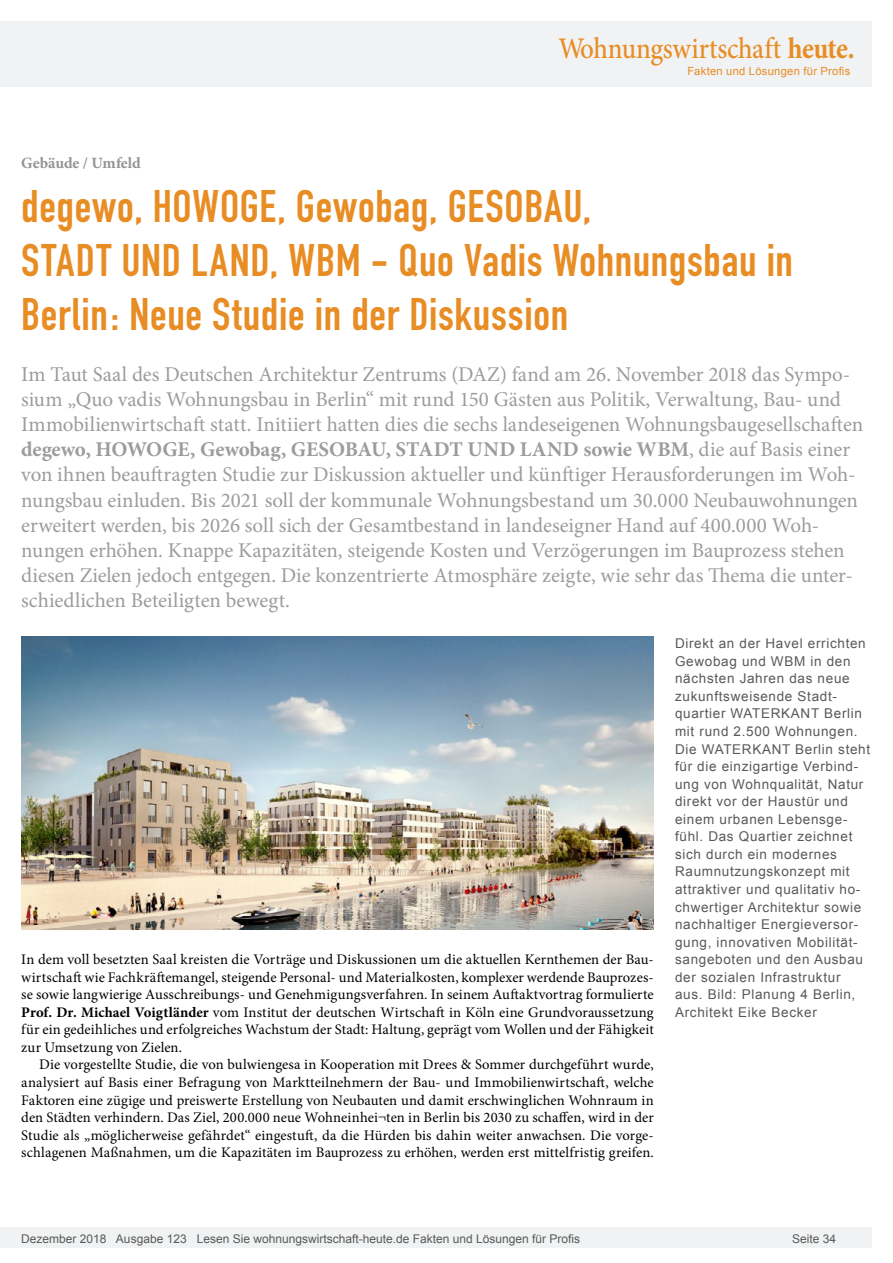
<style>
.page{position:relative;width:893px;height:1263px;background:#fff}
.page>*{position:absolute;margin:0;border:0;box-sizing:border-box;transform-origin:0 0}
.t1{font:45px/54px "DIN Engschrift";letter-spacing:.015em;color:#e88c24}
.t2{font:500 30px "Minion Pro";letter-spacing:-.01em;color:#e88c24;scale:.9 1}
.t3{font:21px/25.2px "Minion Pro";letter-spacing:-.005em;color:#9c9c9c}
.t4{font:700 15.75px "Minion Pro";letter-spacing:-.005em;color:#939393}
.t5{font:14.7px/17.5px "Minion Pro";letter-spacing:.005em;color:#000;text-align:justify}
.t6{font:13.5px/17.5px "Arial";letter-spacing:.05em;color:#595959}
.t7{font:12px "Arial";color:#595959}
.t8{font:11.25px "Arial";letter-spacing:.025em;color:#e88c24}
.s1{font-weight:700}
</style>
<div class="page">
<div style="left:0;top:1227px;width:872px;height:20px;background:#f1f2f3"></div>
<div style="left:0;top:21px;width:872px;height:66px;background:#f1f2f3"></div>
<img style="left:21px;top:637px;width:633px;height:292px">
<h2 class="t2" style="left:558px;top:28px;width:331px">Wohnungswirtschaft <span class="s1">heute.</span></h2>
<p class="t8" style="left:687px;top:63px;width:165px">Fakten und Lösungen für Profis</p>
<p class="t4" style="left:21px;top:152px;width:121px">Gebäude / Umfeld</p>
<h1 class="t1" style="left:21px;top:180px;width:773px">degewo, HOWOGE, Gewobag, GESOBAU,<br>STADT UND LAND, WBM - Quo Vadis Wohnungsbau in<br>Berlin: Neue Studie in der Diskussion</h1>
<p class="t3" style="left:21px;top:361px;width:844px">Im Taut Saal des Deutschen Architektur Zentrums (DAZ) fand am 26. November 2018 das Sympo&shy;sium „Quo vadis Wohnungsbau in Berlin“ mit rund 150 Gästen aus Politik, Verwaltung, Bau- und Immobilienwirtschaft statt. Initiiert hatten dies die sechs landeseigenen Wohnungsbaugesellschaften <span class="s1">degewo, HOWOGE, Gewobag, GESOBAU, STADT UND LAND sowie WBM</span>, die auf Basis einer von ihnen beauftragten Studie zur Diskussion aktueller und künftiger Herausforderungen im Woh&shy;nungsbau einluden. Bis 2021 soll der kommunale Wohnungsbestand um 30.000 Neubauwohnungen erweitert werden, bis 2026 soll sich der Gesamtbestand in landeseigner Hand auf 400.000 Woh&shy;nungen erhöhen. Knappe Kapazitäten, steigende Kosten und Verzögerungen im Bauprozess stehen diesen Zielen jedoch entgegen. Die konzentrierte Atmosphäre zeigte, wie sehr das Thema die unter&shy;schiedlichen Beteiligten bewegt.</p>
<p class="t5" style="left:21px;top:951px;width:634px">In dem voll besetzten Saal kreisten die Vorträge und Diskussionen um die aktuellen Kernthemen der Bau&shy;wirtschaft wie Fachkräftemangel, steigende Personal- und Materialkosten, komplexer werdende Bauprozes&shy;se sowie langwierige Ausschreibungs- und Genehmigungsverfahren. In seinem Auftaktvortrag formulierte <span class="s1">Prof. Dr. Michael Voigtländer</span> vom Institut der deutschen Wirtschaft in Köln eine Grundvoraussetzung für ein gedeihliches und erfolgreiches Wachstum der Stadt: Haltung, geprägt vom Wollen und der Fähigkeit zur Umsetzung von Zielen.</p>
<p class="t5" style="left:21px;top:1056px;width:634px;text-indent:18px">Die vorgestellte Studie, die von bulwiengesa in Kooperation mit Drees &amp; Sommer durchgeführt wurde, analysiert auf Basis einer Befragung von Marktteilnehmern der Bau- und Immobilienwirtschaft, welche Faktoren eine zügige und preiswerte Erstellung von Neubauten und damit erschwinglichen Wohnraum in den Städten verhindern. Das Ziel, 200.000 neue Wohneinhei¬ten in Berlin bis 2030 zu schaffen, wird in der Studie als „möglicherweise gefährdet“ eingestuft, da die Hürden bis dahin weiter anwachsen. Die vorge&shy;schlagenen Maßnahmen, um die Kapazitäten im Bauprozess zu erhöhen, werden erst mittelfristig greifen.</p>
<p class="t6" style="left:675px;top:635px;width:197px">Direkt an der Havel errichten<br>Gewobag und WBM in den nächsten Jahren das neue zukunftsweisende Stadt&shy;quartier WATERKANT Berlin mit rund 2.500 Wohnungen.<br>Die WATERKANT Berlin steht für die einzigartige Verbind&shy;ung von Wohnqualität, Natur direkt vor der Haustür und einem urbanen Lebensge&shy;fühl. Das Quartier zeichnet sich durch ein modernes<br>Raumnutzungskonzept mit attraktiver und qualitativ ho&shy;chwertiger Architektur sowie nachhaltiger Energieversor&shy;gung, innovativen Mobilität&shy;sangeboten und den Ausbau der sozialen Infrastruktur aus. Bild: Planung 4 Berlin,<br>Architekt Eike Becker</p>
<p class="t7" style="left:21px;top:1230px;width:560px">Dezember 2018 Ausgabe 123 Lesen Sie wohnungswirtschaft-heute.de Fakten und Lösungen für Profis</p>
<p class="t7" style="left:792px;top:1231px;width:46px">Seite 34</p>
</div>
